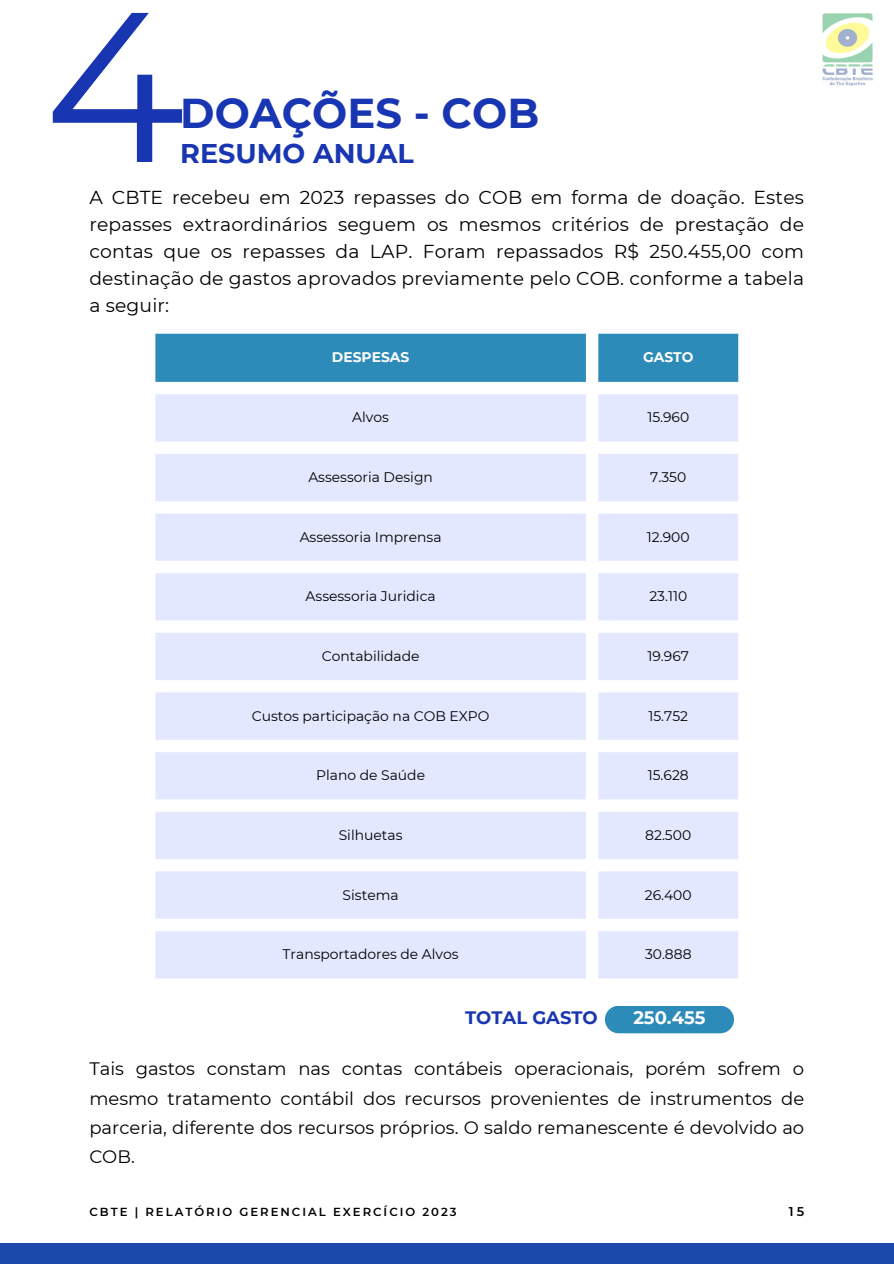
<style>
.page{position:relative;width:894px;height:1264px;background:#fff}
.page>*{position:absolute;margin:0;border:0;box-sizing:border-box;transform-origin:0 0}
.t1{font:212.85px "Montserrat";color:#1836b2}
.t2{font:700 41.7px "Montserrat";color:#1836b2}
.t3{font:700 27px "Montserrat";color:#1836b2}
.t4{font:18.75px/27px "Montserrat";letter-spacing:.01em;color:#000;text-align:justify}
.t5{font:18px/29.2px "Montserrat";color:#000;text-align:justify}
.t6{font:700 18px "Montserrat";color:#1836b2}
.t7{font:700 18px "Montserrat";color:#fff}
.t8{font:13.95px "Montserrat";color:#000}
.t9{font:700 13.95px "Montserrat";color:#fff}
.t10{font:600 12.75px "Montserrat";color:#000}
.t11{font:600 11.7px "Montserrat";letter-spacing:.17em;color:#000}
</style>
<div class="page">
<div style="left:0;top:1243px;width:893px;height:20px;background:#1b48ab"></div>
<img style="left:822px;top:13px;width:51px;height:73px">
<div style="left:155px;top:334px;width:583px;height:48px;background:#2d8bba"></div>
<svg style="left:155px;top:394px;width:583px;height:584px;fill:#e3e8ff"></svg>
<div style="left:604px;top:1006px;width:129px;height:27px;background:#2d8bba"></div>
<h1 class="t1" style="left:44px;top:-44px;width:142px">4</h1>
<h2 class="t2" style="left:180px;top:88px;width:360px">DOAÇÕES - COB</h2>
<h3 class="t3" style="left:180px;top:137px;width:235px">RESUMO ANUAL</h3>
<p class="t4" style="left:89px;top:183px;width:716px">A CBTE recebeu em 2023 repasses do COB em forma de doação. Estes repasses extraordinários seguem os mesmos critérios de prestação de contas que os repasses da LAP. Foram repassados R$ 250.455,00 com destinação de gastos aprovados previamente pelo COB. conforme a tabela a seguir:</p>
<p class="t9" style="left:332px;top:348px;width:79px">DESPESAS</p>
<p class="t9" style="left:643px;top:348px;width:52px">GASTO</p>
<p class="t8" style="left:352px;top:409px;width:38px">Alvos</p>
<p class="t8" style="left:647px;top:409px;width:43px">15.960</p>
<p class="t8" style="left:308px;top:468px;width:126px">Assessoria Design</p>
<p class="t8" style="left:650px;top:468px;width:37px">7.350</p>
<p class="t8" style="left:299px;top:528px;width:143px">Assessoria Imprensa</p>
<p class="t8" style="left:646px;top:528px;width:44px">12.900</p>
<p class="t8" style="left:305px;top:588px;width:131px">Assessoria Juridica</p>
<p class="t8" style="left:649px;top:588px;width:39px">23.110</p>
<p class="t8" style="left:321px;top:647px;width:99px">Contabilidade</p>
<p class="t8" style="left:647px;top:647px;width:43px">19.967</p>
<p class="t8" style="left:252px;top:707px;width:239px">Custos participação na COB EXPO</p>
<p class="t8" style="left:648px;top:707px;width:41px">15.752</p>
<p class="t8" style="left:316px;top:766px;width:110px">Plano de Saúde</p>
<p class="t8" style="left:647px;top:766px;width:42px">15.628</p>
<p class="t8" style="left:338px;top:826px;width:65px">Silhuetas</p>
<p class="t8" style="left:645px;top:826px;width:47px">82.500</p>
<p class="t8" style="left:342px;top:886px;width:57px">Sistema</p>
<p class="t8" style="left:644px;top:886px;width:48px">26.400</p>
<p class="t8" style="left:282px;top:945px;width:177px">Transportadores de Alvos</p>
<p class="t8" style="left:644px;top:945px;width:48px">30.888</p>
<p class="t6" style="left:465px;top:1006px;width:134px">TOTAL GASTO</p>
<p class="t7" style="left:633px;top:1006px;width:74px">250.455</p>
<p class="t5" style="left:89px;top:1054px;width:716px">Tais gastos constam nas contas contábeis operacionais, porém sofrem o mesmo tratamento contábil dos recursos provenientes de instrumentos de parceria, diferente dos recursos próprios. O saldo remanescente é devolvido ao COB.</p>
<p class="t11" style="left:89px;top:1204px;width:369px">CBTE | RELATÓRIO GERENCIAL EXERCÍCIO 2023</p>
<p class="t10" style="left:788px;top:1203px;width:17px">15</p>
</div>
